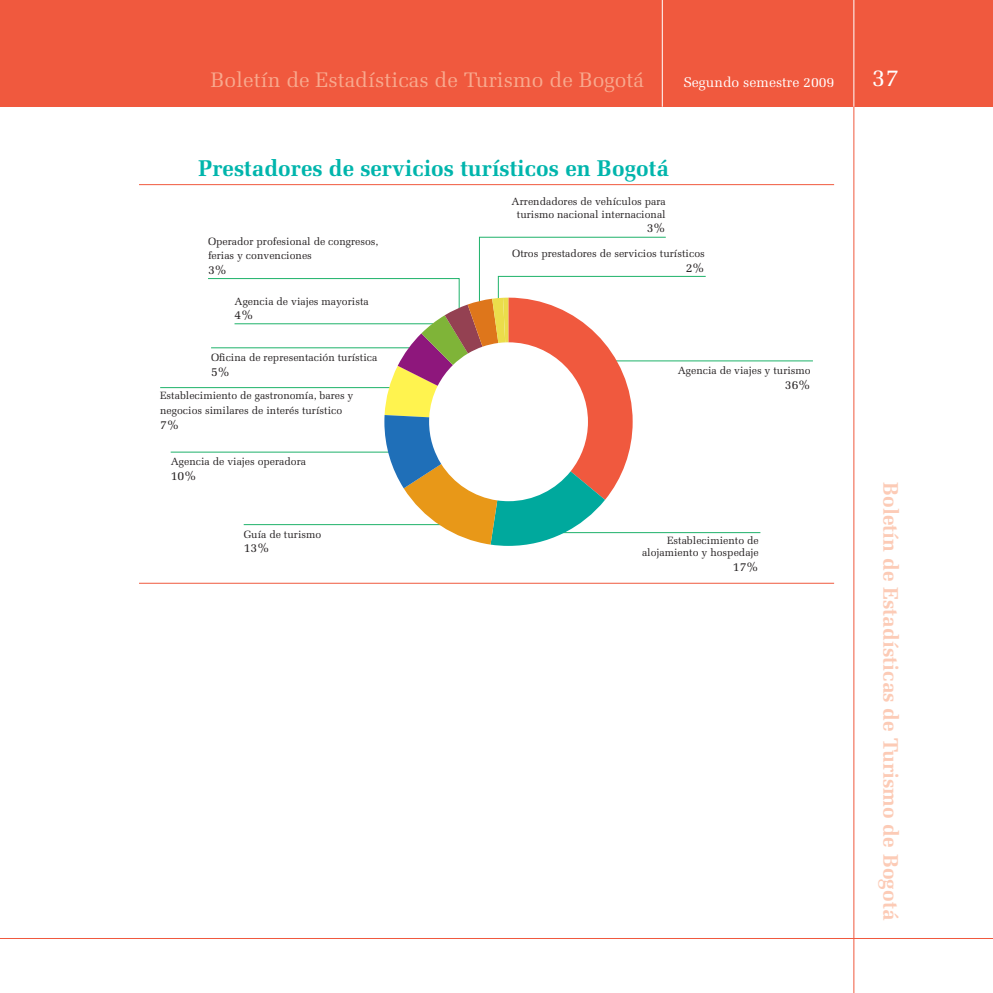
<style>
.page{position:relative;width:993px;height:993px;background:#fff}
.page>*{position:absolute;margin:0;border:0;box-sizing:border-box;transform-origin:0 0}
.t1{font:24.5px "Melior";color:#fff}
.t2{font:700 22.75px "Melior";color:#00b5ac}
.t3{font:700 21px "Melior";color:#fccbb6}
.t4{font:21px "Melior";color:#f8a98e}
.t5{font:14px "Melior";color:#fff}
.t6{font:12.25px "Melior";color:#231f20}
.t7{font:10.5px/12.6px "Melior";color:#231f20}
</style>
<div class="page">
<div style="left:0;top:0;width:992px;height:107px;background:#f0593e"></div>
<hr style="left:0;top:937px;width:992px;height:1px;background:#f0593e">
<hr style="left:853px;top:0;width:1px;height:992px;background:#f0593e">
<hr style="left:853px;top:0;width:1px;height:107px;background:#fff">
<hr style="left:661px;top:0;width:1px;height:107px;background:#fff">
<hr style="left:139px;top:184px;width:694px;height:1px;background:#f0593e">
<hr style="left:139px;top:582px;width:694px;height:1px;background:#f0593e">
<hr style="left:614px;top:360px;width:198px;height:1px;background:#1eb26a">
<hr style="left:171px;top:451px;width:221px;height:1px;background:#1eb26a">
<hr style="left:160px;top:387px;width:230px;height:1px;background:#1eb26a">
<hr style="left:561px;top:532px;width:199px;height:1px;background:#1eb26a">
<svg style="left:207px;top:236px;width:499px;height:309px"></svg>
<h3 class="t4" style="left:210px;top:67px;width:435px">Boletín de Estadísticas de Turismo de Bogotá</h3>
<h3 class="t5" style="left:683px;top:74px;width:152px">Segundo semestre 2009</h3>
<h1 class="t1" style="left:871px;top:63px;width:29px">37</h1>
<h2 class="t2" style="left:198px;top:154px;width:472px">Prestadores de servicios turísticos en Bogotá</h2>
<p class="t7" style="left:208px;top:233px;width:172px;line-height:14.7px">Operador profesional de congresos, ferias y convenciones</p>
<p class="t6" style="left:208px;top:262px;width:21px">3%</p>
<p class="t7" style="left:234px;top:295px;width:136px">Agencia de viajes mayorista</p>
<p class="t6" style="left:234px;top:308px;width:21px">4%</p>
<p class="t7" style="left:211px;top:351px;width:168px">Oficina de representación turística</p>
<p class="t6" style="left:211px;top:364px;width:21px">5%</p>
<p class="t7" style="left:160px;top:388px;width:195px;line-height:14.7px">Establecimiento de gastronomía, bares y negocios similares de interés turístico</p>
<p class="t6" style="left:160px;top:417px;width:21px">7%</p>
<p class="t7" style="left:171px;top:455px;width:137px">Agencia de viajes operadora</p>
<p class="t6" style="left:171px;top:468px;width:27px">10%</p>
<p class="t7" style="left:243px;top:527px;width:79px">Guía de turismo</p>
<p class="t6" style="left:243px;top:541px;width:27px">13%</p>
<p class="t7" style="left:511px;top:195px;width:156px;text-align:center">Arrendadores de vehículos para turismo nacional internacional</p>
<p class="t6" style="left:646px;top:221px;width:21px">3%</p>
<p class="t7" style="left:512px;top:247px;width:194px">Otros prestadores de servicios turísticos</p>
<p class="t6" style="left:685px;top:260px;width:21px">2%</p>
<p class="t7" style="left:677px;top:364px;width:135px">Agencia de viajes y turismo</p>
<p class="t6" style="left:784px;top:377px;width:27px">36%</p>
<p class="t7" style="left:641px;top:533px;width:118px;text-align:right">Establecimiento de alojamiento y hospedaje</p>
<p class="t6" style="left:732px;top:559px;width:27px">17%</p>
<h3 class="t3" style="left:903px;top:482px;width:439px;rotate:90deg">Boletín de Estadísticas de Turismo de Bogotá</h3>
</div>
